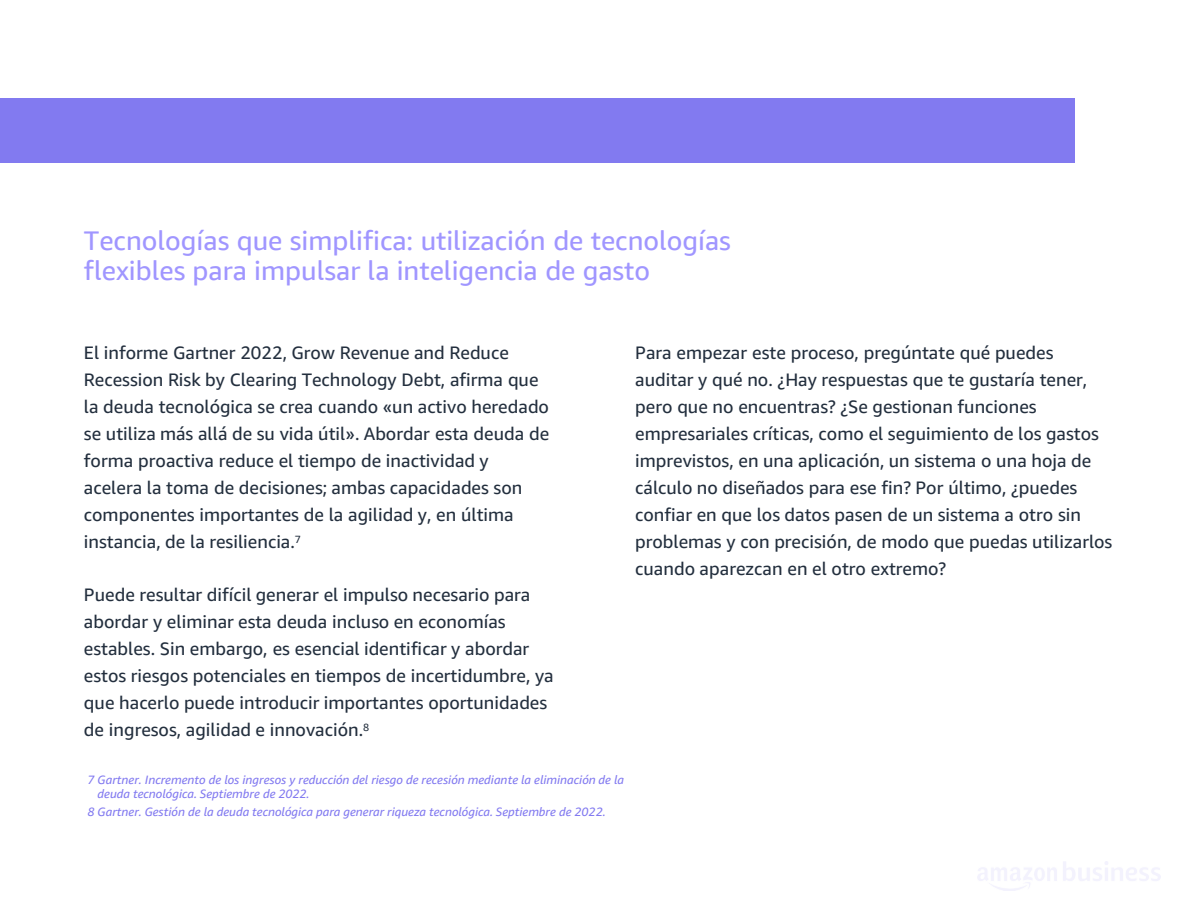
<style>
.page{position:relative;width:1188px;height:918px;background:#fff}
.page>*{position:absolute;margin:0;border:0;box-sizing:border-box;transform-origin:0 0}
.t1{font:27px/30px "Amazon Ember Display";color:#a096ff}
.t2{font:18px/27px "Amazon Ember";color:#232f3e}
.t3{font:italic 12px/14.4px "Amazon Ember";color:#827af0}
</style>
<div class="page">
<div style="left:0;top:98px;width:1074px;height:65px;background:#827af0"></div>
<p class="t1" style="left:84px;top:226px;width:649px">Tecnologías que simplifica: utilización de tecnologías flexibles para impulsar la inteligencia de gasto</p>
<p class="t2" style="left:84px;top:339px;width:467px">El informe Gartner 2022, Grow Revenue and Reduce Recession Risk by Clearing Technology Debt, afirma que la deuda tecnológica se crea cuando «un activo heredado se utiliza más allá de su vida útil». Abordar esta deuda de forma proactiva reduce el tiempo de inactividad y acelera la toma de decisiones; ambas capacidades son componentes importantes de la agilidad y, en última instancia, de la resiliencia.<sup>7</sup></p>
<p class="t2" style="left:84px;top:581px;width:471px">Puede resultar difícil generar el impulso necesario para abordar y eliminar esta deuda incluso en economías estables. Sin embargo, es esencial identificar y abordar estos riesgos potenciales en tiempos de incertidumbre, ya que hacerlo puede introducir importantes oportunidades de ingresos, agilidad e innovación.<sup>8</sup></p>
<p class="t2" style="left:635px;top:339px;width:479px">Para empezar este proceso, pregúntate qué puedes auditar y qué no. ¿Hay respuestas que te gustaría tener, pero que no encuentras? ¿Se gestionan funciones empresariales críticas, como el seguimiento de los gastos imprevistos, en una aplicación, un sistema o una hoja de cálculo no diseñados para ese fin? Por último, ¿puedes confiar en que los datos pasen de un sistema a otro sin problemas y con precisión, de modo que puedas utilizarlos cuando aparezcan en el otro extremo?</p>
<p class="t3" style="left:98px;top:773px;width:528px;text-indent:-10px">7 Gartner. Incremento de los ingresos y reducción del riesgo de recesión mediante la eliminación de la deuda tecnológica. Septiembre de 2022.</p>
<p class="t3" style="left:87px;top:804px;width:520px">8 Gartner. Gestión de la deuda tecnológica para generar riqueza tecnológica. Septiembre de 2022.</p>
</div>
